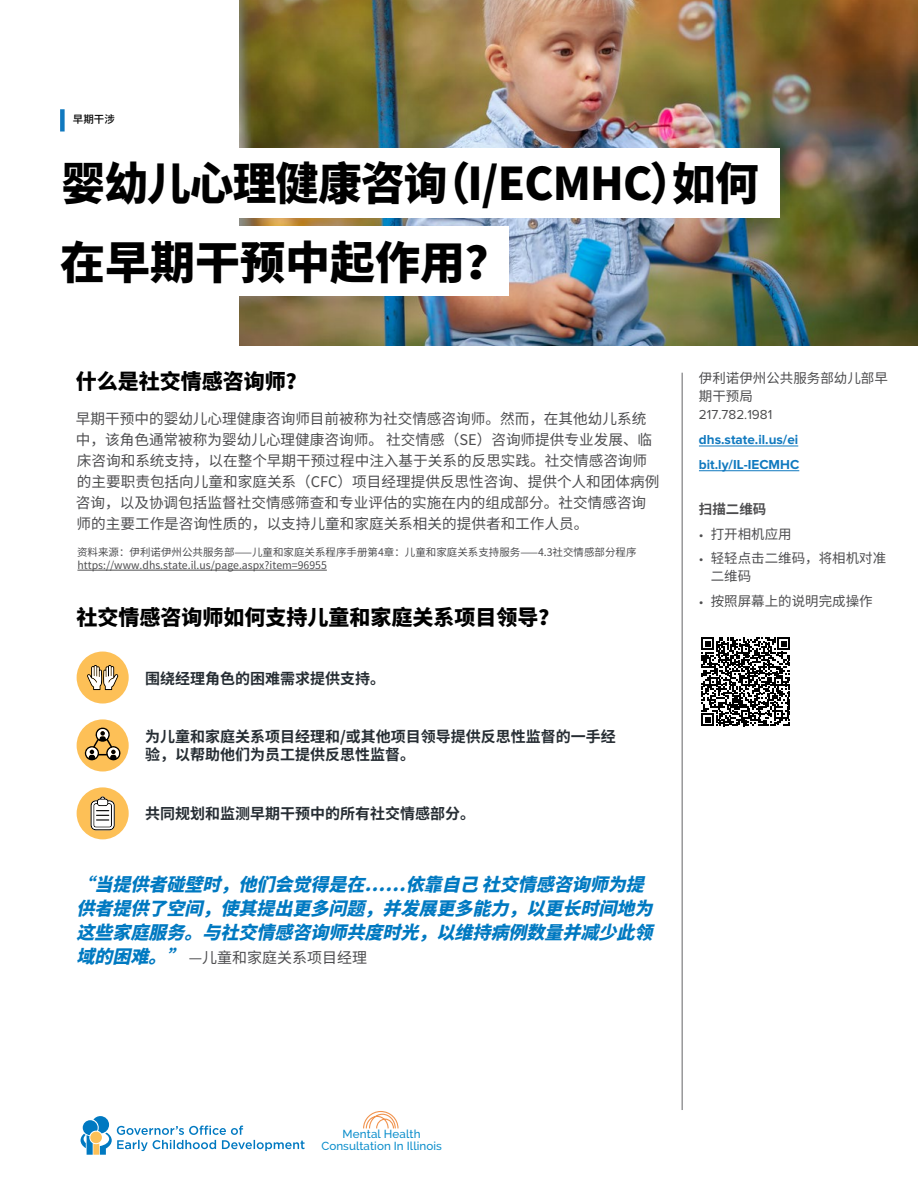
<style>
.page{position:relative;width:918px;height:1188px;background:#fff}
.page>*{position:absolute;margin:0;border:0;box-sizing:border-box;transform-origin:0 0}
.t1{font:900 45px/78.9px "Noto Sans CJ Ksc";letter-spacing:-.02em;color:#000}
.t2{font:900 21px "Noto Sans CJ Ksc";color:#000}
.t3{font:italic 900 18px/24px "Noto Sans CJ Ksc";color:#0079c1}
.t4{font:700 15px/18px "Noto Sans CJ Ksc";color:#262d33}
.t5{font:15px "Noto Sans CJ Ksc";color:#4d4d4f}
.t6{font:14.7px/21px "Noto Sans CJ Ksc";color:#4d4d4f}
.t7{font:13.5px/18px "Noto Sans CJ Ksc";color:#4d4d4f}
.t8{font:700 13.5px/24.8px "Proxima Nova";color:#1079bf}
.t9{font:13.5px "Proxima Nova";color:#4d4d4f}
.t10{font:700 13.5px "Noto Sans CJ Ksc";color:#4d4d4f}
.t11{font:500 11.55px/12.1px "Raleway";letter-spacing:.005em;color:#0a8dcb;text-align:center}
.t12{font:10.5px/12.6px "Noto Sans CJ Ksc";color:#4d4d4f}
.t13{font:500 10.5px "Noto Sans CJ Ksc";color:#000}
.s1{font-weight:900;font-style:italic;font-size:18px;color:#0079c1}
.s2{font-family:"Proxima Nova"}
</style>
<div class="page">
<img style="left:239px;top:0;width:679px;height:346px">
<div style="left:0;top:149px;width:779px;height:69px;background:#fff"></div>
<div style="left:0;top:227px;width:509px;height:69px;background:#fff"></div>
<div style="left:60px;top:109px;width:5px;height:23px;background:#1079bf"></div>
<hr style="left:77px;top:570px;width:250px;height:1px;background:#4d4d4f">
<svg style="left:81px;top:1116px;width:224px;height:39px"></svg>
<div style="left:90px;top:1132px;width:12px;height:11px;background:#fdc057;border-radius:50%"></div>
<svg style="left:363px;top:1111px;width:36px;height:18px"></svg>
<hr style="left:699px;top:446px;width:99px;height:1px;background:#1079bf">
<hr style="left:699px;top:470px;width:100px;height:1px;background:#1079bf">
<hr style="left:682px;top:373px;width:1px;height:737px;background:#636466">
<svg style="left:701px;top:637px;width:89px;height:89px"></svg>
<div style="left:77px;top:652px;width:52px;height:52px;background:#fdc057;border-radius:50%"></div>
<svg style="left:87px;top:665px;width:31px;height:25px"></svg>
<div style="left:77px;top:787px;width:52px;height:52px;background:#fdc057;border-radius:50%"></div>
<svg style="left:91px;top:797px;width:24px;height:33px"></svg>
<div style="left:77px;top:719px;width:52px;height:53px;background:#fdc057;border-radius:50%"></div>
<svg style="left:84px;top:727px;width:37px;height:34px"></svg>
<p class="t13" style="left:73px;top:113px;width:44px">早期干涉</p>
<h1 class="t1" style="left:60px;top:145px;width:700px">婴幼儿心理健康咨询（I/ECMHC）如何在早期干预中起作用？</h1>
<h2 class="t2" style="left:76px;top:370px;width:233px">什么是社交情感咨询师？</h2>
<p class="t6" style="left:76px;top:408px;width:585px">早期干预中的婴幼儿心理健康咨询师目前被称为社交情感咨询师。然而，在其他幼儿系统中，该角色通常被称为婴幼儿心理健康咨询师。 社交情感（SE）咨询师提供专业发展、临床咨询和系统支持，以在整个早期干预过程中注入基于关系的反思实践。社交情感咨询师的主要职责包括向儿童和家庭关系（CFC）项目经理提供反思性咨询、提供个人和团体病例咨询，以及协调包括监督社交情感筛查和专业评估的实施在内的组成部分。社交情感咨询师的主要工作是咨询性质的，以支持儿童和家庭关系相关的提供者和工作人员。</p>
<p class="t12" style="left:77px;top:546px;width:561px">资料来源：伊利诺伊州公共服务部——儿童和家庭关系程序手册第4章：儿童和家庭关系支持服务——4.3社交情感部分程序https://www.dhs.state.il.us/page.aspx?item=96955</p>
<h2 class="t2" style="left:77px;top:605px;width:485px">社交情感咨询师如何支持儿童和家庭关系项目领导？</h2>
<p class="t4" style="left:145px;top:669px;width:242px">围绕经理角色的困难需求提供支持。</p>
<p class="t4" style="left:145px;top:728px;width:472px">为儿童和家庭关系项目经理和/或其他项目领导提供反思性监督的一手经验，以帮助他们为员工提供反思性监督。</p>
<p class="t4" style="left:145px;top:805px;width:331px">共同规划和监测早期干预中的所有社交情感部分。</p>
<p class="t3" style="left:77px;top:873px;width:588px">“当提供者碰壁时，他们会觉得是在……依靠自己社交情感咨询师为提供者提供了空间，使其提出更多问题，并发展更多能力，以更长时间地为这些家庭服务。与社交情感咨询师共度时光，以维持病例数量并减少此领</p>
<p class="t5" style="left:77px;top:949px;width:292px"><span class="s1">域的困难。”</span>—儿童和家庭关系项目经理</p>
<p class="t7" style="left:699px;top:370px;width:191px">伊利诺伊州公共服务部幼儿部早期干预局</p>
<p class="t9" style="left:699px;top:409px;width:75px">217.782.1981</p>
<p class="t8" style="left:699px;top:428px;width:102px">dhs.state.il.us/ei bit.ly/IL-IECMHC</p>
<p class="t10" style="left:699px;top:501px;width:69px">扫描二维码</p>
<p class="t7" style="left:699px;top:525px;width:94px"><span class="s2">•</span> 打开相机应用</p>
<p class="t7" style="left:711px;top:550px;width:177px;text-indent:-12px"><span class="s2">•</span> 轻轻点击二维码，将相机对准二维码</p>
<p class="t7" style="left:699px;top:592px;width:175px"><span class="s2">•</span> 按照屏幕上的说明完成操作</p>
<p class="t11" style="left:321px;top:1128px;width:122px">Mental Health<br>Consultation In Illinois</p>
</div>
